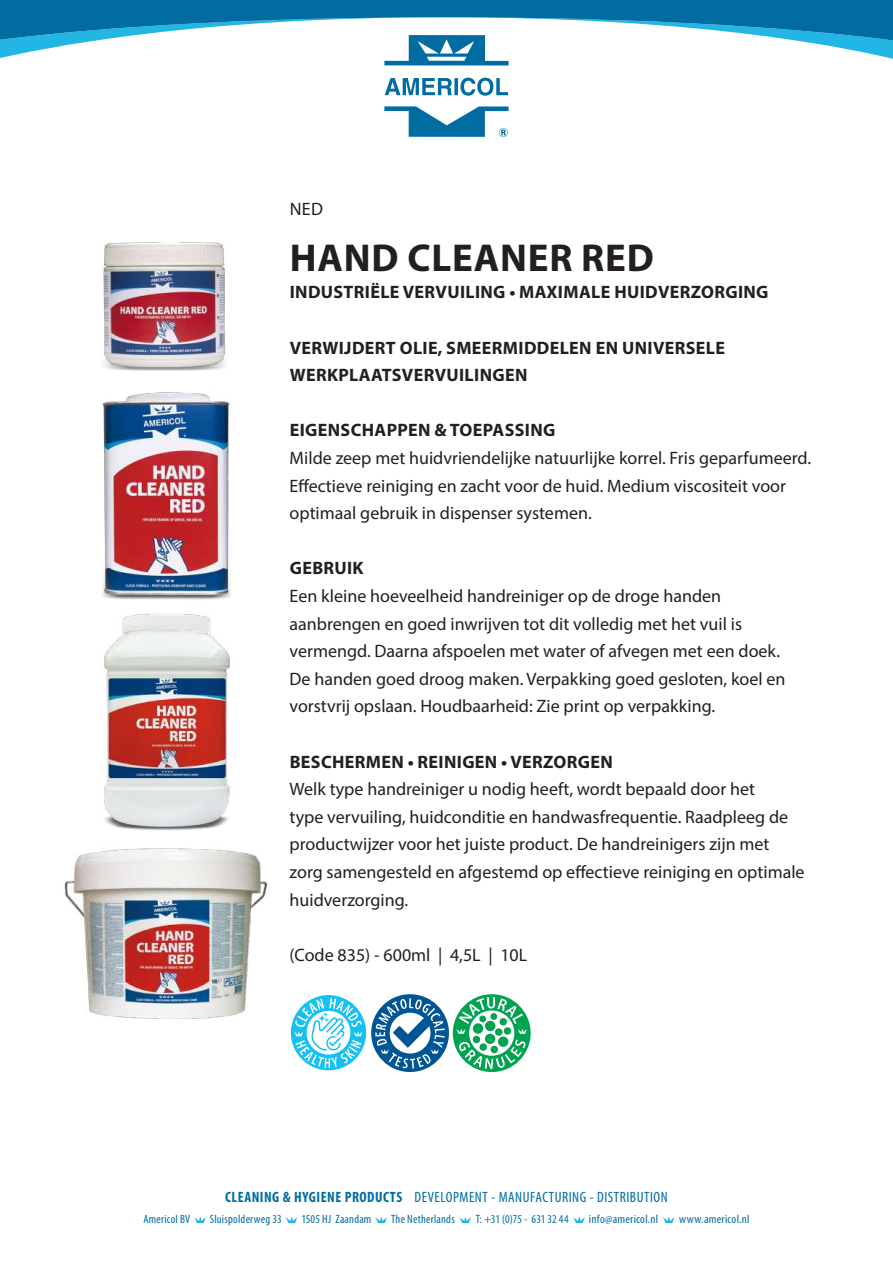
<style>
.page{position:relative;width:893px;height:1263px;background:#fff}
.page>*{position:absolute;margin:0;border:0;box-sizing:border-box;transform-origin:0 0}
.t1{font:700 39px "Myriad Pro";letter-spacing:.02em;color:#231f20}
.t2{font:18px/27.6px "Myriad Pro";color:#231f20}
.t3{font:700 18px/27.6px "Myriad Pro";letter-spacing:.02em;color:#231f20}
.t4{font:condensed 15px "Myriad Pro";letter-spacing:.035em;color:#006ca2}
.t5{font:condensed 12px "Myriad Pro";letter-spacing:.02em;color:#006ca2}
.t6{font:condensed 12px "Myriad Pro";letter-spacing:.02em;color:#006ca2;scale:1.04 1}
.t7{font:condensed 12px "Myriad Pro";color:#006ca2}
.s1{font-weight:700}
</style>
<div class="page">
<svg style="left:0;top:0;width:893px;height:137px"></svg>
<svg style="left:194px;top:1216px;width:12px;height:7px"></svg>
<svg style="left:286px;top:1216px;width:11px;height:7px"></svg>
<svg style="left:375px;top:1216px;width:12px;height:7px"></svg>
<svg style="left:459px;top:1216px;width:12px;height:7px"></svg>
<svg style="left:573px;top:1216px;width:12px;height:7px"></svg>
<svg style="left:663px;top:1216px;width:11px;height:7px"></svg>
<img style="left:104px;top:613px;width:126px;height:187px">
<svg style="left:291px;top:994px;width:240px;height:77px"></svg>
<img style="left:102px;top:392px;width:129px;height:208px">
<img style="left:64px;top:800px;width:204px;height:219px">
<img style="left:102px;top:242px;width:126px;height:129px">
<p class="t2" style="left:290px;top:195px;width:35px">NED</p>
<h1 class="t1" style="left:290px;top:232px;width:365px">HAND CLEANER RED</h1>
<p class="t3" style="left:290px;top:278px;width:480px">INDUSTRIËLE VERVUILING • MAXIMALE HUIDVERZORGING</p>
<p class="t3" style="left:290px;top:333px;width:437px">VERWIJDERT OLIE, SMEERMIDDELEN EN UNIVERSELE<br>WERKPLAATSVERVUILINGEN</p>
<p class="t3" style="left:290px;top:416px;width:267px">EIGENSCHAPPEN &amp; TOEPASSING</p>
<p class="t2" style="left:290px;top:444px;width:523px">Milde zeep met huidvriendelijke natuurlijke korrel. Fris geparfumeerd.<br>Effectieve reiniging en zacht voor de huid. Medium viscositeit voor optimaal gebruik in dispenser systemen.</p>
<p class="t3" style="left:290px;top:554px;width:75px">GEBRUIK</p>
<p class="t2" style="left:290px;top:582px;width:497px">Een kleine hoeveelheid handreiniger op de droge handen aanbrengen en goed inwrijven tot dit volledig met het vuil is vermengd. Daarna afspoelen met water of afvegen met een doek.<br>De handen goed droog maken. Verpakking goed gesloten, koel en vorstvrij opslaan. Houdbaarheid: Zie print op verpakking.</p>
<p class="t3" style="left:290px;top:747px;width:325px">BESCHERMEN • REINIGEN • VERZORGEN</p>
<p class="t2" style="left:290px;top:775px;width:517px">Welk type handreiniger u nodig heeft, wordt bepaald door het<br>type vervuiling, huidconditie en handwasfrequentie. Raadpleeg de productwijzer voor het juiste product. De handreinigers zijn met zorg samengesteld en afgestemd op effectieve reiniging en optimale huidverzorging.</p>
<p class="t2" style="left:290px;top:941px;width:239px">(Code 835) - 600ml | 4,5L | 10L</p>
<p class="t4" style="left:225px;top:1188px;width:444px"><span class="s1">CLEANING &amp; HYGIENE PRODUCTS</span> DEVELOPMENT - MANUFACTURING - DISTRIBUTION</p>
<p class="t5" style="left:143px;top:1212px;width:48px">Americol BV</p>
<p class="t5" style="left:210px;top:1212px;width:73px">Sluispolderweg 33</p>
<p class="t5" style="left:301px;top:1212px;width:72px">1505 HJ Zaandam</p>
<p class="t5" style="left:391px;top:1212px;width:65px">The Netherlands</p>
<p class="t7" style="left:476px;top:1212px;width:94px">T: +31 (0)75 - 631 32 44</p>
<p class="t6" style="left:589px;top:1212px;width:68px">info@americol.nl</p>
<p class="t6" style="left:679px;top:1212px;width:69px">www.americol.nl</p>
</div>
